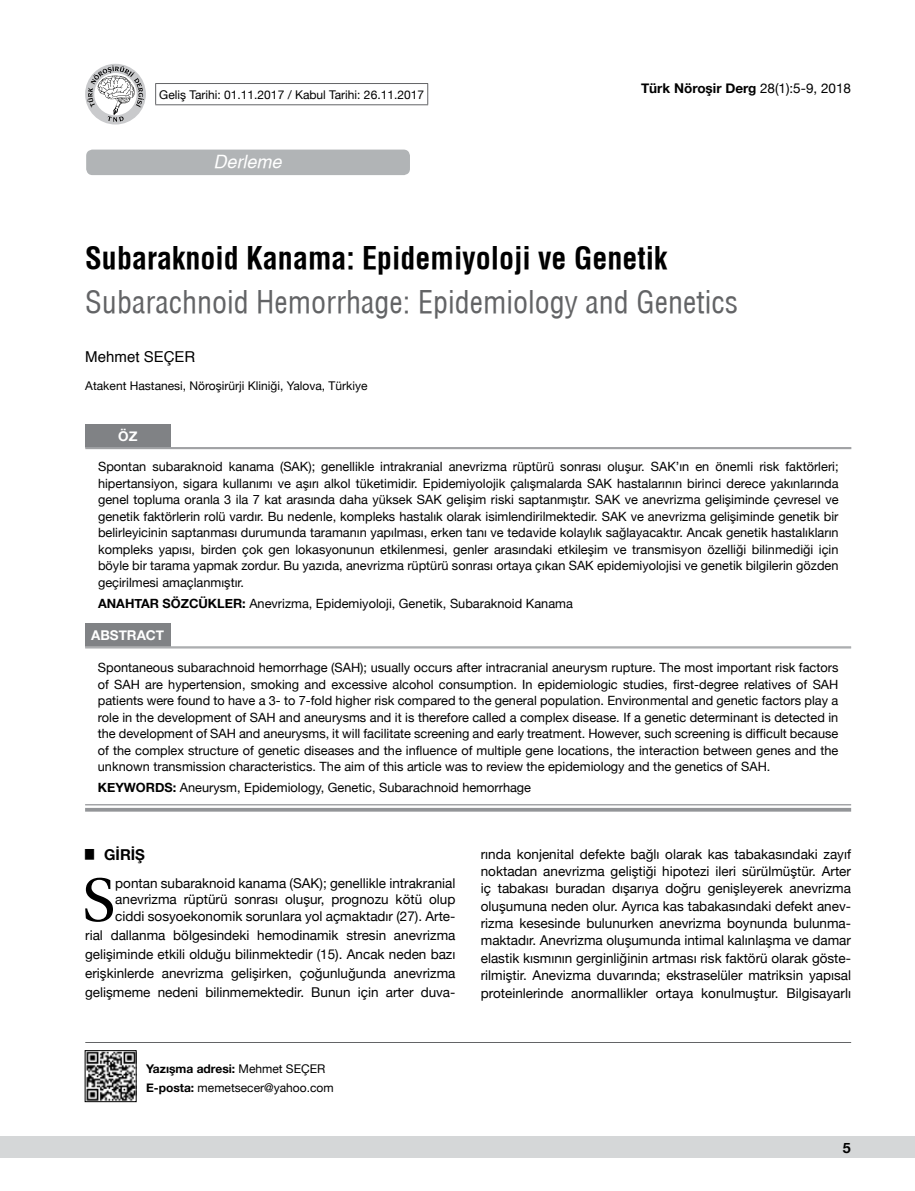
<style>
.page{position:relative;width:915px;height:1191px;background:#fff}
.page>*{position:absolute;margin:0;border:0;box-sizing:border-box;transform-origin:0 0}
.t1{font:61.2px "Utopia";color:#000}
.t2{font:30px "Helvetica Condensed";color:#636466}
.t3{font:700 30px "Helvetica Condens";color:#000}
.t4{font:italic 500 18px "Helvetica";color:#fff}
.t5{font:15px "Helvetica";color:#000}
.t6{font:700 15px "Helvetica Neue";color:#000}
.t7{font:700 14.25px "Helvetica Neue";color:#000}
.t8{font:13.5px/17.4px "Helvetica Neue";color:#000;text-align:justify}
.t9{font:700 13.5px "Helvetica Neue";color:#000}
.t10{font:700 13.5px "Helvetica Neue";color:#fff}
.t11{font:12.75px/16.5px "Helvetica Neue";color:#000;text-align:justify}
.t12{font:700 12.75px "Helvetica Neue";color:#000}
.t13{font:12px/18.6px "Helvetica Neue";color:#000}
.s1{font-weight:400}
.s2{font-weight:700}
</style>
<div class="page">
<div style="left:0;top:1136px;width:914px;height:22px;background:#d5d7d8"></div>
<div style="left:86px;top:150px;width:324px;height:25px;background:#b1b4b6;border-radius:6px"></div>
<hr style="left:85px;top:1042px;width:765px;height:1px;background:#636466">
<hr style="left:155px;top:83px;width:273px;height:1px;background:#636466">
<svg style="left:155px;top:84px;width:1px;height:20px"></svg>
<svg style="left:427px;top:84px;width:1px;height:20px"></svg>
<hr style="left:155px;top:104px;width:273px;height:1px;background:#636466">
<div style="left:85px;top:64px;width:61px;height:60px;background:#c9cacc;border-radius:50%"></div>
<svg style="left:87px;top:65px;width:57px;height:57px"></svg>
<img style="left:87px;top:1052px;width:47px;height:47px">
<div style="left:85px;top:1050px;width:51px;height:51px;border:1px solid #000"></div>
<div style="left:85px;top:424px;width:85px;height:23px;background:#808285"></div>
<hr style="left:85px;top:447px;width:766px;height:1px;background:#939598">
<hr style="left:85px;top:448px;width:766px;height:1px;background:#939598">
<div style="left:85px;top:623px;width:85px;height:23px;background:#808285"></div>
<svg style="left:85px;top:805px;width:765px;height:3px"></svg>
<hr style="left:85px;top:646px;width:765px;height:1px;background:#939598">
<hr style="left:85px;top:647px;width:765px;height:1px;background:#939598">
<hr style="left:85px;top:804px;width:765px;height:1px;background:#939598">
<hr style="left:85px;top:808px;width:765px;height:3px;background:#939598">
<p class="t13" style="left:159px;top:86px;width:266px">Geliş Tarihi: 01.11.2017 / Kabul Tarihi: 26.11.2017</p>
<p class="t9" style="left:640px;top:78px;width:211px">Türk Nöroşir Derg <span class="s1">28(1):5-9, 2018</span></p>
<h3 class="t4" style="left:213px;top:151px;width:70px">Derleme</h3>
<h2 class="t3" style="left:85px;top:240px;width:583px">Subaraknoid Kanama: Epidemiyoloji ve Genetik</h2>
<h2 class="t2" style="left:85px;top:283px;width:654px">Subarachnoid Hemorrhage: Epidemiology and Genetics</h2>
<p class="t5" style="left:85px;top:345px;width:112px">Mehmet SEÇER</p>
<p class="t13" style="left:85px;top:377px;width:284px">Atakent Hastanesi, Nöroşirürji Kliniği, Yalova, Türkiye</p>
<p class="t10" style="left:118px;top:425px;width:21px">ÖZ</p>
<p class="t11" style="left:98px;top:459px;width:741px">Spontan subaraknoid kanama (SAK); genellikle intrakranial anevrizma rüptürü sonrası oluşur. SAK’ın en önemli risk faktörleri; hipertansiyon, sigara kullanımı ve aşırı alkol tüketimidir. Epidemiyolojik çalışmalarda SAK hastalarının birinci derece yakınlarında genel topluma oranla 3 ila 7 kat arasında daha yüksek SAK gelişim riski saptanmıştır. SAK ve anevrizma gelişiminde çevresel ve genetik faktörlerin rolü vardır. Bu nedenle, kompleks hastalık olarak isimlendirilmektedir. SAK ve anevrizma gelişiminde genetik bir belirleyicinin saptanması durumunda taramanın yapılması, erken tanı ve tedavide kolaylık sağlayacaktır. Ancak genetik hastalıkların kompleks yapısı, birden çok gen lokasyonunun etkilenmesi, genler arasındaki etkileşim ve transmisyon özelliği bilinmediği için böyle bir tarama yapmak zordur. Bu yazıda, anevrizma rüptürü sonrası ortaya çıkan SAK epidemiyolojisi ve genetik bilgilerin gözden geçirilmesi amaçlanmıştır.</p>
<p class="t11" style="left:98px;top:595px;width:476px"><span class="s2">ANAHTAR SÖZCÜKLER:</span> Anevrizma, Epidemiyoloji, Genetik, Subaraknoid Kanama</p>
<p class="t10" style="left:91px;top:624px;width:75px">ABSTRACT</p>
<p class="t11" style="left:98px;top:660px;width:741px">Spontaneous subarachnoid hemorrhage (SAH); usually occurs after intracranial aneurysm rupture. The most important risk factors of SAH are hypertension, smoking and excessive alcohol consumption. In epidemiologic studies, first-degree relatives of SAH patients were found to have a 3- to 7-fold higher risk compared to the general population. Environmental and genetic factors play a role in the development of SAH and aneurysms and it is therefore called a complex disease. If a genetic determinant is detected in the development of SAH and aneurysms, it will facilitate screening and early treatment. However, such screening is difficult because of the complex structure of genetic diseases and the influence of multiple gene locations, the interaction between genes and the unknown transmission characteristics. The aim of this article was to review the epidemiology and the genetics of SAH.</p>
<p class="t12" style="left:98px;top:777px;width:58px">Keywords</p>
<p class="t11" style="left:173px;top:780px;width:360px"><span class="s2">:</span> Aneurysm, Epidemiology, Genetic, Subarachnoid hemorrhage</p>
<p class="t6" style="left:85px;top:843px;width:61px"><sup>█</sup> GİRİŞ</p>
<h1 class="t1" style="left:82px;top:865px;width:35px">S</h1>
<p class="t8" style="left:115px;top:875px;width:341px;line-height:16.5px">pontan subaraknoid kanama (SAK); genellikle intrakranial anevrizma rüptürü sonrası oluşur, prognozu kötü olup ciddi sosyoekonomik sorunlara yol açmaktadır (27). Arte-</p>
<p class="t8" style="left:85px;top:926px;width:371px;line-height:19px">rial dallanma bölgesindeki hemodinamik stresin anevrizma gelişiminde etkili olduğu bilinmektedir (15). Ancak neden bazı erişkinlerde anevrizma gelişirken, çoğunluğunda anevrizma gelişmeme nedeni bilinmemektedir. Bunun için arter duva-</p>
<p class="t13" style="left:146px;top:1060px;width:189px"><span class="s2">Yazışma adresi:</span> Mehmet SEÇER<br><span class="s2">E-posta:</span> memetsecer@yahoo.com</p>
<p class="t8" style="left:480px;top:846px;width:371px">rında konjenital defekte bağlı olarak kas tabakasındaki zayıf noktadan anevrizma geliştiği hipotezi ileri sürülmüştür. Arter iç tabakası buradan dışarıya doğru genişleyerek anevrizma oluşumuna neden olur. Ayrıca kas tabakasındaki defekt anev&shy;rizma kesesinde bulunurken anevrizma boynunda bulunma&shy;maktadır. Anevrizma oluşumunda intimal kalınlaşma ve damar elastik kısmının gerginliğinin artması risk faktörü olarak göste&shy;rilmiştir. Anevizma duvarında; ekstraselüler matriksin yapısal proteinlerinde anormallikler ortaya konulmuştur. Bilgisayarlı</p>
<p class="t7" style="left:842px;top:1137px;width:9px">5</p>
</div>
